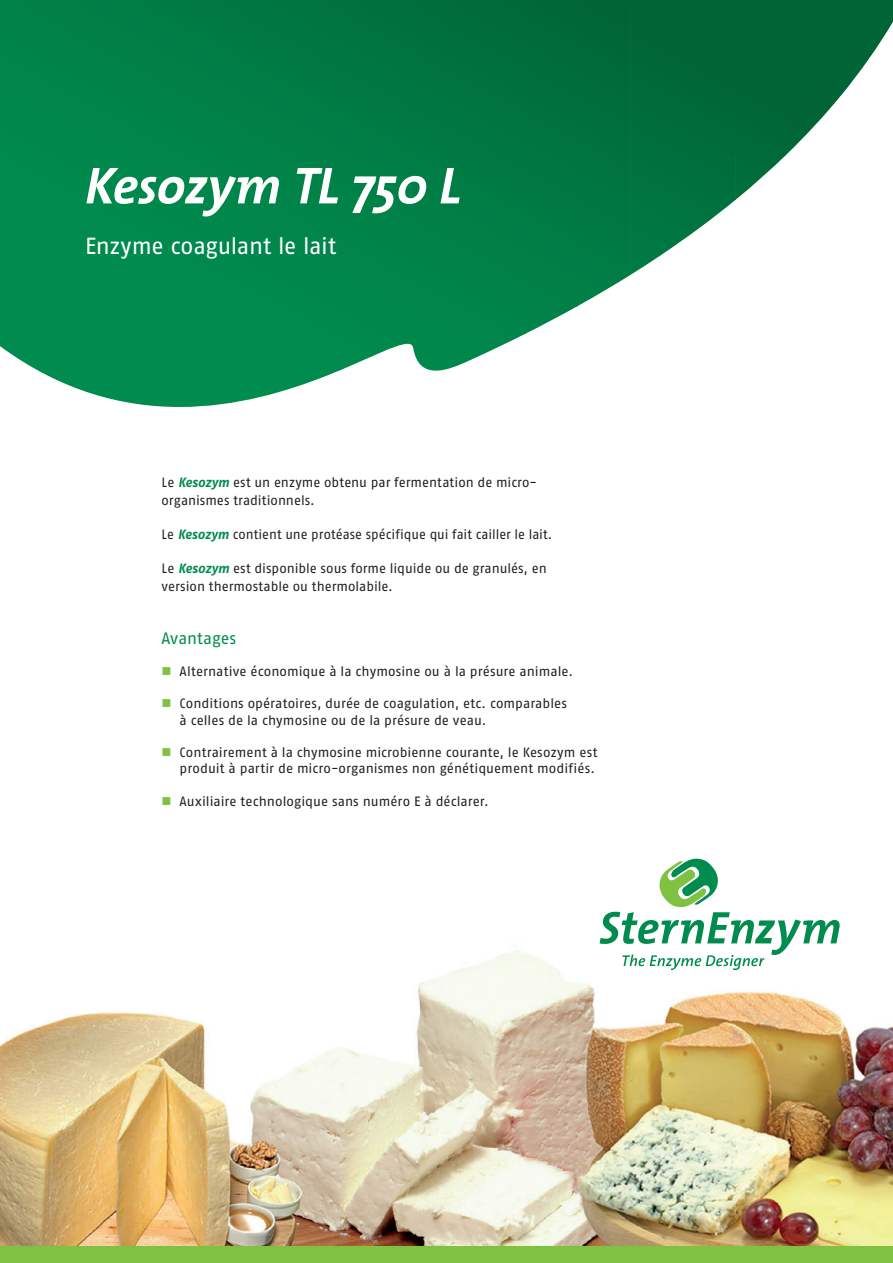
<style>
.page{position:relative;width:893px;height:1263px;background:#fff}
.page>*{position:absolute;margin:0;border:0;box-sizing:border-box;transform-origin:0 0}
.t1{font:italic 700 52.5px "The Mix";letter-spacing:-.015em;color:#fff}
.t2{font:23.25px "Fago Pro";letter-spacing:-.015em;color:#fff}
.t3{font:16.5px "Fago Pro";color:#008c4e}
.t4{font:13.5px/18px "Fago Pro";color:#231f20}
.s1{font-weight:700;font-style:italic;color:#008c4e}
.s2{color:#7fc241}
</style>
<div class="page">
<svg style="left:0;top:0;width:893px;height:4px;background:#006e3c"></svg>
<img style="left:841px;top:1019px;width:52px;height:227px">
<img style="left:788px;top:995px;width:53px;height:251px">
<img style="left:736px;top:992px;width:52px;height:254px">
<img style="left:683px;top:992px;width:53px;height:254px">
<img style="left:578px;top:941px;width:105px;height:305px">
<img style="left:368px;top:984px;width:52px;height:262px">
<img style="left:473px;top:951px;width:105px;height:295px">
<img style="left:0;top:1012px;width:157px;height:234px">
<img style="left:210px;top:1047px;width:158px;height:199px">
<img style="left:420px;top:967px;width:53px;height:279px">
<img style="left:157px;top:1014px;width:53px;height:232px">
<img style="left:0;top:4px;width:630px;height:302px">
<img style="left:630px;top:4px;width:211px;height:151px">
<img style="left:840px;top:4px;width:53px;height:92px">
<img style="left:630px;top:155px;width:106px;height:101px">
<img style="left:735px;top:155px;width:51px;height:45px">
<img style="left:630px;top:255px;width:30px;height:20px">
<img style="left:0;top:306px;width:525px;height:101px">
<img style="left:525px;top:306px;width:53px;height:28px">
<svg style="left:600px;top:858px;width:240px;height:112px"></svg>
<div style="left:0;top:1246px;width:893px;height:17px;background:#7fc241"></div>
<h1 class="t1" style="left:85px;top:142px;width:378px">Kesozym TL 750 L</h1>
<h2 class="t2" style="left:85px;top:232px;width:253px">Enzyme coagulant le lait</h2>
<p class="t4" style="left:162px;top:473px;width:377px">Le <span class="s1">Kesozym</span> est un enzyme obtenu par fermentation de micro&shy;organismes traditionnels.</p>
<p class="t4" style="left:162px;top:525px;width:392px">Le <span class="s1">Kesozym</span> contient une protéase spécifique qui fait cailler le lait.</p>
<p class="t4" style="left:162px;top:560px;width:387px">Le <span class="s1">Kesozym</span> est disponible sous forme liquide ou de granulés, en version thermostable ou thermolabile.</p>
<p class="t3" style="left:162px;top:628px;width:76px">Avantages</p>
<p class="t4" style="left:162px;top:662px;width:413px"><span class="s2">■</span> Alternative économique à la chymosine ou à la présure animale.</p>
<p class="t4" style="left:180px;top:696px;width:389px;line-height:16.2px;text-indent:-18px"><span class="s2">■</span> Conditions opératoires, durée de coagulation, etc. comparables à celles de la chymosine ou de la présure de veau.</p>
<p class="t4" style="left:162px;top:744px;width:437px;line-height:16.2px;text-align:right"><span class="s2">■</span> Contrairement à la chymosine microbienne courante, le Kesozym est produit à partir de micro-organismes non génétiquement modifiés.</p>
<p class="t4" style="left:162px;top:792px;width:329px"><span class="s2">■</span> Auxiliaire technologique sans numéro E à déclarer.</p>
</div>
